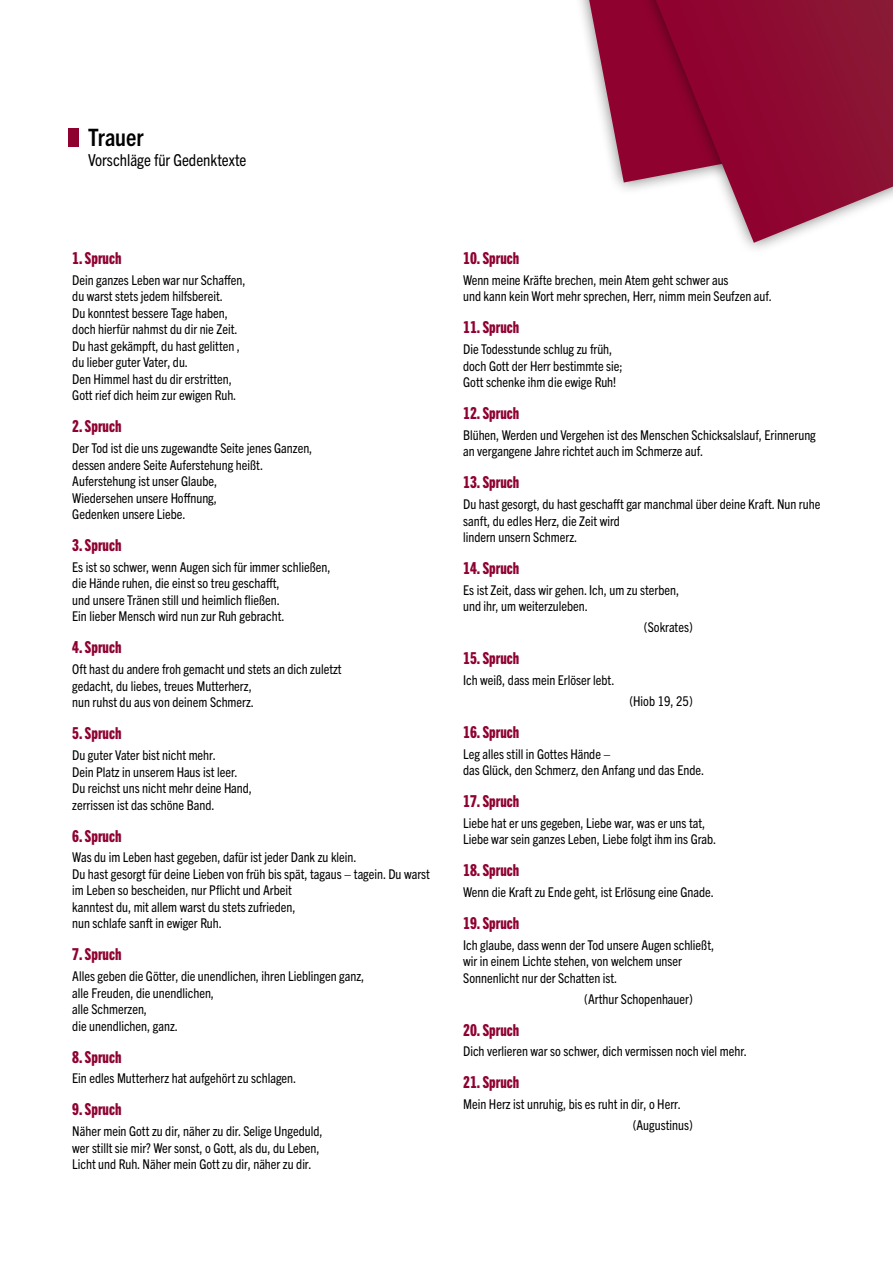
<style>
.page{position:relative;width:893px;height:1263px;background:#fff}
.page>*{position:absolute;margin:0;border:0;box-sizing:border-box;transform-origin:0 0}
.t1{font:700 condensed 24px "Trade Gothic Next LT Pro";color:#000}
.t2{font:16.5px "Trade Gothic Next LT Pro Hv Cm";color:#8f0230}
.t3{font:condensed 16.5px "Trade Gothic Next LT Pro";color:#000}
.t4{font:condensed 13.5px/16.5px "Trade Gothic Next LT Pro";color:#000}
</style>
<div class="page">
<div style="left:68px;top:128px;width:11px;height:19px;background:#8f0230"></div>
<div style="left:532px;top:0;width:361px;height:256px;background:#000;opacity:.51"></div>
<svg style="left:656px;top:0;width:237px;height:243px;background:#9e3253"></svg>
<h1 class="t1" style="left:88px;top:121px;width:57px">Trauer</h1>
<p class="t3" style="left:88px;top:149px;width:160px">Vorschläge für Gedenktexte</p>
<p class="t2" style="left:72px;top:247px;width:51px">1. Spruch</p>
<p class="t4" style="left:72px;top:271px;width:175px">Dein ganzes Leben war nur Schaffen, du warst stets jedem hilfsbereit.<br>Du konntest bessere Tage haben, doch hierfür nahmst du dir nie Zeit.<br>Du hast gekämpft, du hast gelitten , du lieber guter Vater, du.<br>Den Himmel hast du dir erstritten, Gott rief dich heim zur ewigen Ruh.</p>
<p class="t2" style="left:72px;top:415px;width:51px">2. Spruch</p>
<p class="t4" style="left:72px;top:439px;width:242px">Der Tod ist die uns zugewandte Seite jenes Ganzen, dessen andere Seite Auferstehung heißt.<br>Auferstehung ist unser Glaube,<br>Wiedersehen unsere Hoffnung,<br>Gedenken unsere Liebe.</p>
<p class="t2" style="left:72px;top:534px;width:51px">3. Spruch</p>
<p class="t4" style="left:72px;top:558px;width:260px">Es ist so schwer, wenn Augen sich für immer schließen, die Hände ruhen, die einst so treu geschafft,<br>und unsere Tränen still und heimlich fließen.<br>Ein lieber Mensch wird nun zur Ruh gebracht.</p>
<p class="t2" style="left:72px;top:636px;width:51px">4. Spruch</p>
<p class="t4" style="left:72px;top:660px;width:271px">Oft hast du andere froh gemacht und stets an dich zuletzt gedacht, du liebes, treues Mutterherz,<br>nun ruhst du aus von deinem Schmerz.</p>
<p class="t2" style="left:72px;top:722px;width:51px">5. Spruch</p>
<p class="t4" style="left:72px;top:746px;width:181px">Du guter Vater bist nicht mehr.<br>Dein Platz in unserem Haus ist leer.<br>Du reichst uns nicht mehr deine Hand, zerrissen ist das schöne Band.</p>
<p class="t2" style="left:72px;top:824px;width:51px">6. Spruch</p>
<p class="t4" style="left:72px;top:848px;width:359px">Was du im Leben hast gegeben, dafür ist jeder Dank zu klein.<br>Du hast gesorgt für deine Lieben von früh bis spät, tagaus – tagein. Du warst im Leben so bescheiden, nur Pflicht und Arbeit<br>kanntest du, mit allem warst du stets zufrieden,<br>nun schlafe sanft in ewiger Ruh.</p>
<p class="t2" style="left:72px;top:943px;width:51px">7. Spruch</p>
<p class="t4" style="left:72px;top:967px;width:294px">Alles geben die Götter, die unendlichen, ihren Lieblingen ganz, alle Freuden, die unendlichen,<br>alle Schmerzen,<br>die unendlichen, ganz.</p>
<p class="t2" style="left:72px;top:1045px;width:51px">8. Spruch</p>
<p class="t4" style="left:72px;top:1069px;width:226px">Ein edles Mutterherz hat aufgehört zu schlagen.</p>
<p class="t2" style="left:72px;top:1098px;width:51px">9. Spruch</p>
<p class="t4" style="left:72px;top:1122px;width:252px">Näher mein Gott zu dir, näher zu dir. Selige Ungeduld, wer stillt sie mir? Wer sonst, o Gott, als du, du Leben,<br>Licht und Ruh. Näher mein Gott zu dir, näher zu dir.</p>
<p class="t2" style="left:463px;top:247px;width:58px">10. Spruch</p>
<p class="t4" style="left:463px;top:271px;width:310px">Wenn meine Kräfte brechen, mein Atem geht schwer aus<br>und kann kein Wort mehr sprechen, Herr, nimm mein Seufzen auf.</p>
<p class="t2" style="left:463px;top:316px;width:58px">11. Spruch</p>
<p class="t4" style="left:463px;top:340px;width:161px">Die Todesstunde schlug zu früh, doch Gott der Herr bestimmte sie;<br>Gott schenke ihm die ewige Ruh!</p>
<p class="t2" style="left:463px;top:402px;width:58px">12. Spruch</p>
<p class="t4" style="left:463px;top:426px;width:354px">Blühen, Werden und Vergehen ist des Menschen Schicksalslauf, Erinnerung an vergangene Jahre richtet auch im Schmerze auf.</p>
<p class="t2" style="left:463px;top:471px;width:58px">13. Spruch</p>
<p class="t4" style="left:463px;top:495px;width:359px">Du hast gesorgt, du hast geschafft gar manchmal über deine Kraft. Nun ruhe sanft, du edles Herz, die Zeit wird<br>lindern unsern Schmerz.</p>
<p class="t2" style="left:463px;top:557px;width:58px">14. Spruch</p>
<p class="t4" style="left:463px;top:581px;width:218px">Es ist Zeit, dass wir gehen. Ich, um zu sterben, und ihr, um weiterzuleben.</p>
<p class="t4" style="left:644px;top:618px;width:50px">(Sokrates)</p>
<p class="t2" style="left:463px;top:647px;width:58px">15. Spruch</p>
<p class="t4" style="left:463px;top:671px;width:153px">Ich weiß, dass mein Erlöser lebt.</p>
<p class="t4" style="left:629px;top:692px;width:65px">(Hiob 19, 25)</p>
<p class="t2" style="left:463px;top:721px;width:58px">16. Spruch</p>
<p class="t4" style="left:463px;top:744px;width:243px">Leg alles still in Gottes Hände –<br>das Glück, den Schmerz, den Anfang und das Ende.</p>
<p class="t2" style="left:463px;top:790px;width:58px">17. Spruch</p>
<p class="t4" style="left:463px;top:814px;width:255px">Liebe hat er uns gegeben, Liebe war, was er uns tat,<br>Liebe war sein ganzes Leben, Liebe folgt ihm ins Grab.</p>
<p class="t2" style="left:463px;top:859px;width:58px">18. Spruch</p>
<p class="t4" style="left:463px;top:883px;width:252px">Wenn die Kraft zu Ende geht, ist Erlösung eine Gnade.</p>
<p class="t2" style="left:463px;top:912px;width:58px">19. Spruch</p>
<p class="t4" style="left:463px;top:936px;width:253px">Ich glaube, dass wenn der Tod unsere Augen schließt, wir in einem Lichte stehen, von welchem unser<br>Sonnenlicht nur der Schatten ist.</p>
<p class="t4" style="left:584px;top:989px;width:110px">(Arthur Schopenhauer)</p>
<p class="t2" style="left:463px;top:1018px;width:58px">20. Spruch</p>
<p class="t4" style="left:463px;top:1042px;width:285px">Dich verlieren war so schwer, dich vermissen noch viel mehr.</p>
<p class="t2" style="left:463px;top:1071px;width:58px">21. Spruch</p>
<p class="t4" style="left:633px;top:1093px;width:62px;line-height:20.7px;text-indent:-170px">Mein Herz ist unruhig, bis es ruht in dir, o Herr. (Augustinus)</p>
</div>
